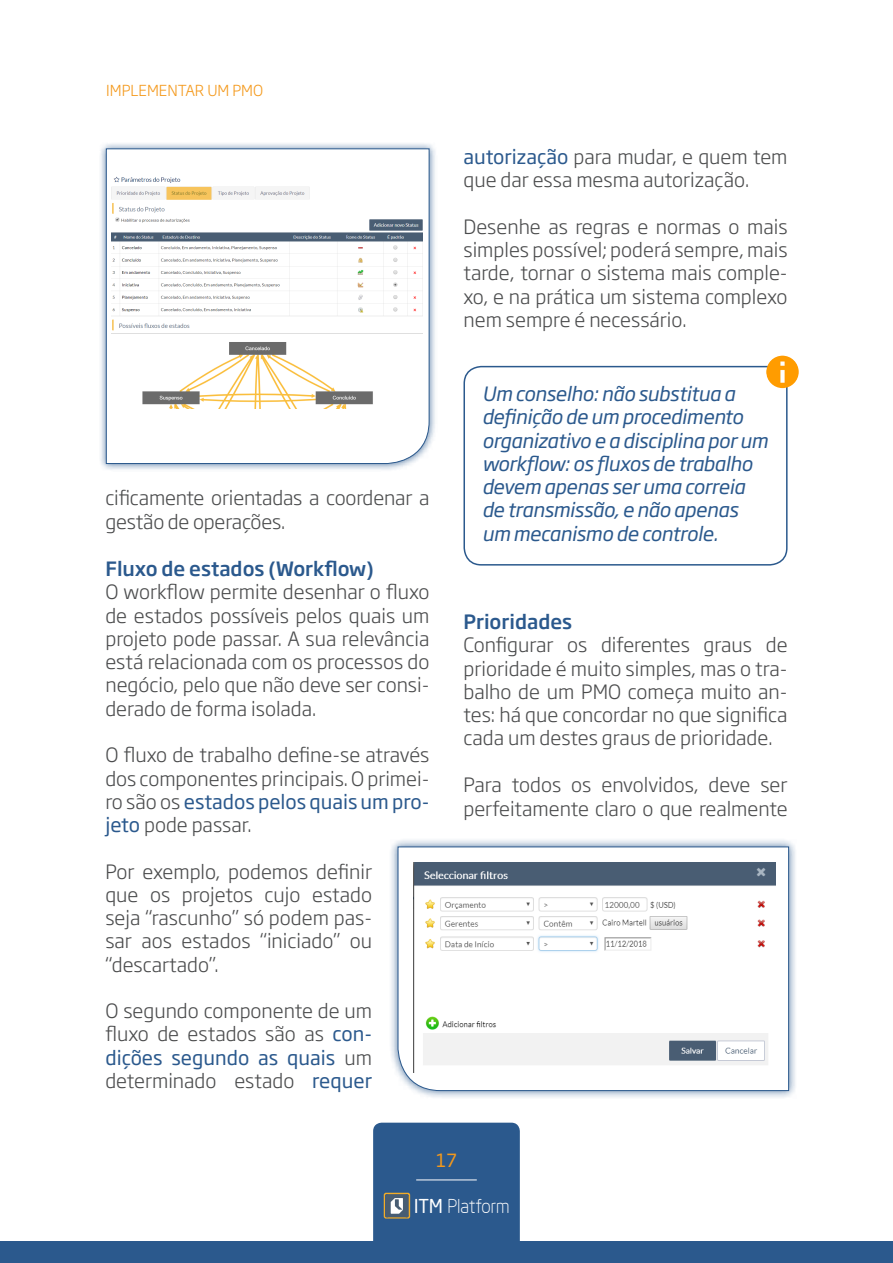
<style>
.page{position:relative;width:893px;height:1263px;background:#fff}
.page>*{position:absolute;margin:0;border:0;box-sizing:border-box;transform-origin:0 0}
.Párrafo_estándar{font:300 19.5px/23.2px "Soho Gothic Pro";color:#4b4c4d;text-align:justify}
.Globos{font:italic 19.5px/23.2px "Soho Gothic Pro";letter-spacing:-.015em;color:#2b598d}
.Párrafo_estándar-2{font:500 19.5px "Soho Gothic Pro";color:#2b598d}
.t1{font:300 18.75px "Neo Sans Intel";color:#fff}
.t2{font:18px "Soho Gothic Pro";color:#f4991c}
.Párrafo_estándar-3{font:300 15px "Soho Gothic Pro";color:#f4991c}
.s1{font-weight:400;color:#2b598d}
.s2{font-weight:400}
</style>
<div class="page">
<div style="left:373px;top:1123px;width:147px;height:119px;background:#2b598d"></div>
<hr style="left:416px;top:1179px;width:61px;height:1px;background:#fff">
<div style="left:0;top:1242px;width:893px;height:21px;background:#2b598d"></div>
<div style="left:98px;top:141px;width:339px;height:331px;background:#2b598d;opacity:.75"></div>
<svg style="left:106px;top:148px;width:324px;height:316px"></svg>
<div style="left:389px;top:838px;width:408px;height:261px;background:#2b598d;opacity:.75"></div>
<svg style="left:397px;top:846px;width:392px;height:245px"></svg>
<div style="left:463px;top:366px;width:325px;height:200px;border:2px solid #2b598d;border-radius:17px"></div>
<img style="left:766px;top:356px;width:33px;height:32px;border-radius:16px">
<img style="left:112px;top:175px;width:310px;height:234px">
<p class="Párrafo_estándar-3" style="left:106px;top:79px;width:158px">IMPLEMENTAR UM PMO</p>
<p class="Párrafo_estándar" style="left:105px;top:484px;width:326px;line-height:24px">cificamente orientadas a coordenar a gestão de operações.</p>
<p class="Párrafo_estándar-2" style="left:105px;top:554px;width:270px">Fluxo de estados (Workflow)</p>
<p class="Párrafo_estándar" style="left:105px;top:579px;width:326px">O workflow permite desenhar o fluxo de estados possíveis pelos quais um projeto pode passar. A sua relevância está relacionada com os processos do negócio, pelo que não deve ser consi&shy;derado de forma isolada.</p>
<p class="Párrafo_estándar" style="left:105px;top:742px;width:326px">O fluxo de trabalho define-se através dos componentes principais. O primei&shy;ro são os <span class="s1">estados pelos quais um pro&shy;jeto</span> pode passar.</p>
<p class="Párrafo_estándar" style="left:105px;top:858px;width:268px">Por exemplo, podemos definir que os projetos cujo estado seja “rascunho” só podem pas&shy;sar aos estados “iniciado” ou “descartado”.</p>
<p class="Párrafo_estándar" style="left:105px;top:998px;width:268px">O segundo componente de um fluxo de estados são as <span class="s1">con&shy;dições segundo as quais</span> um determinado estado <span class="s1">requer</span></p>
<p class="Párrafo_estándar" style="left:463px;top:144px;width:326px"><span class="s1">autorização</span> para mudar, e quem tem que dar essa mesma autorização.</p>
<p class="Párrafo_estándar" style="left:463px;top:214px;width:326px">Desenhe as regras e normas o mais simples possível; poderá sempre, mais tarde, tornar o sistema mais comple&shy;xo, e na prática um sistema complexo nem sempre é necessário.</p>
<p class="Globos" style="left:482px;top:381px;width:287px">Um conselho: não substitua a definição de um procedimento organizativo e a disciplina por um workflow: os fluxos de trabalho devem apenas ser uma correia de transmissão, e não apenas um mecanismo de controle.</p>
<p class="Párrafo_estándar-2" style="left:463px;top:607px;width:110px">Prioridades</p>
<p class="Párrafo_estándar" style="left:463px;top:632px;width:326px">Configurar os diferentes graus de prioridade é muito simples, mas o tra&shy;balho de um PMO começa muito an&shy;tes: há que concordar no que significa cada um destes graus de prioridade.</p>
<p class="Párrafo_estándar" style="left:463px;top:771px;width:326px;line-height:24.3px">Para todos os envolvidos, deve ser perfeitamente claro o que realmente</p>
<p class="t2" style="left:436px;top:1146px;width:22px">17</p>
<p class="t1" style="left:414px;top:1195px;width:97px"><span class="s2">ITM</span> Platform</p>
</div>
